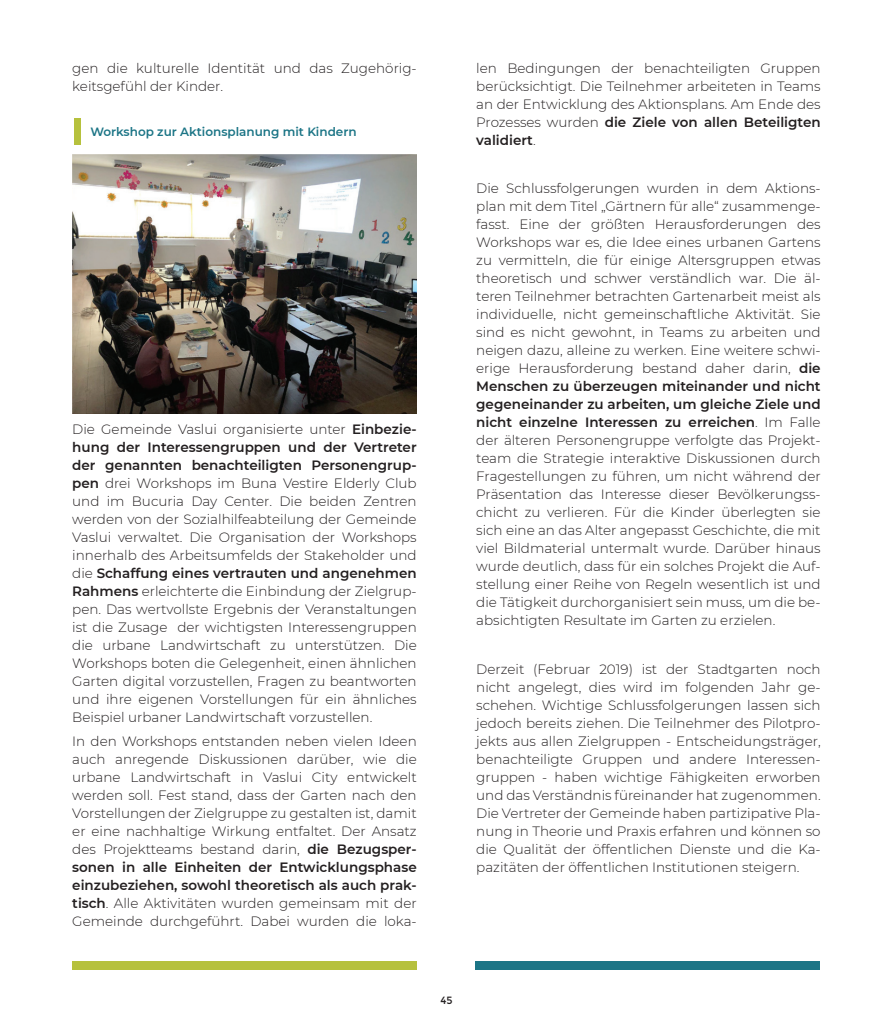
<style>
.page{position:relative;width:893px;height:1021px;background:#fff}
.page>*{position:absolute;margin:0;border:0;box-sizing:border-box;transform-origin:0 0}
.t1{font:300 13.5px/18px "Montserrat";color:#231f20;text-align:justify}
.t2{font:600 12px "Montserrat";color:#1c7586}
.t3{font:10.5px "Montserrat";color:#231f20}
.s1{font-weight:600}
</style>
<div class="page">
<div style="left:74px;top:118px;width:7px;height:26px;background:#b6c13d"></div>
<img style="left:72px;top:155px;width:345px;height:258px">
<div style="left:72px;top:961px;width:345px;height:8px;background:#b6c13d"></div>
<div style="left:476px;top:961px;width:344px;height:8px;background:#1c7586"></div>
<p class="t1" style="left:72px;top:58px;width:346px">gen die kulturelle Identität und das Zugehörig&shy;keitsgefühl der Kinder.</p>
<p class="t2" style="left:90px;top:123px;width:268px">Workshop zur Aktionsplanung mit Kindern</p>
<p class="t1" style="left:72px;top:420px;width:346px">Die Gemeinde Vaslui organisierte unter <span class="s1">Einbezie&shy;hung der Interessengruppen und der Vertreter der genannten benachteiligten Personengrup&shy;pen</span> drei Workshops im Buna Vestire Elderly Club und im Bucuria Day Center. Die beiden Zentren werden von der Sozialhilfeabteilung der Gemeinde Vaslui verwaltet. Die Organisation der Workshops innerhalb des Arbeitsumfelds der Stakeholder und die <span class="s1">Schaffung eines vertrauten und angenehmen Rahmens</span> erleichterte die Einbindung der Zielgrup&shy;pen. Das wertvollste Ergebnis der Veranstaltungen ist die Zusage der wichtigsten Interessengruppen die urbane Landwirtschaft zu unterstützen. Die Workshops boten die Gelegenheit, einen ähnlichen Garten digital vorzustellen, Fragen zu beantworten und ihre eigenen Vorstellungen für ein ähnliches Beispiel urbaner Landwirtschaft vorzustellen.</p>
<p class="t1" style="left:72px;top:732px;width:346px">In den Workshops entstanden neben vielen Ideen auch anregende Diskussionen darüber, wie die urbane Landwirtschaft in Vaslui City entwickelt werden soll. Fest stand, dass der Garten nach den Vorstellungen der Zielgruppe zu gestalten ist, damit er eine nachhaltige Wirkung entfaltet. Der Ansatz des Projektteams bestand darin, <span class="s1">die Bezugsper&shy;sonen in alle Einheiten der Entwicklungsphase einzubeziehen, sowohl theoretisch als auch prak&shy;tisch</span>. Alle Aktivitäten wurden gemeinsam mit der Gemeinde durchgeführt. Dabei wurden die loka-</p>
<p class="t1" style="left:476px;top:58px;width:346px">len Bedingungen der benachteiligten Gruppen berücksichtigt. Die Teilnehmer arbeiteten in Teams an der Entwicklung des Aktionsplans. Am Ende des Prozesses wurden <span class="s1">die Ziele von allen Beteiligten validiert</span>.</p>
<p class="t1" style="left:476px;top:179px;width:346px">Die Schlussfolgerungen wurden in dem Aktions&shy;plan mit dem Titel „Gärtnern für alle“ zusammenge&shy;fasst. Eine der größten Herausforderungen des Workshops war es, die Idee eines urbanen Gartens zu vermitteln, die für einige Altersgruppen etwas theoretisch und schwer verständlich war. Die äl&shy;teren Teilnehmer betrachten Gartenarbeit meist als individuelle, nicht gemeinschaftliche Aktivität. Sie sind es nicht gewohnt, in Teams zu arbeiten und neigen dazu, alleine zu werken. Eine weitere schwi&shy;erige Herausforderung bestand daher darin, <span class="s1">die Menschen zu überzeugen miteinander und nicht gegeneinander zu arbeiten, um gleiche Ziele und nicht einzelne Interessen zu erreichen</span>. Im Falle der älteren Personengruppe verfolgte das Projekt&shy;team die Strategie interaktive Diskussionen durch Fragestellungen zu führen, um nicht während der Präsentation das Interesse dieser Bevölkerungss&shy;chicht zu verlieren. Für die Kinder überlegten sie sich eine an das Alter angepasst Geschichte, die mit viel Bildmaterial untermalt wurde. Darüber hinaus wurde deutlich, dass für ein solches Projekt die Auf&shy;stellung einer Reihe von Regeln wesentlich ist und die Tätigkeit durchorganisiert sein muss, um die be&shy;absichtigten Resultate im Garten zu erzielen.</p>
<p class="t1" style="left:476px;top:660px;width:346px">Derzeit (Februar 2019) ist der Stadtgarten noch nicht angelegt, dies wird im folgenden Jahr ge&shy;schehen. Wichtige Schlussfolgerungen lassen sich jedoch bereits ziehen. Die Teilnehmer des Pilotpro&shy;jekts aus allen Zielgruppen - Entscheidungsträger, benachteiligte Gruppen und andere Interessen&shy;gruppen - haben wichtige Fähigkeiten erworben und das Verständnis füreinander hat zugenommen.<br>Die Vertreter der Gemeinde haben partizipative Pla&shy;nung in Theorie und Praxis erfahren und können so die Qualität der öffentlichen Dienste und die Ka&shy;pazitäten der öffentlichen Institutionen steigern.</p>
<p class="t3" style="left:440px;top:994px;width:14px">45</p>
</div>
